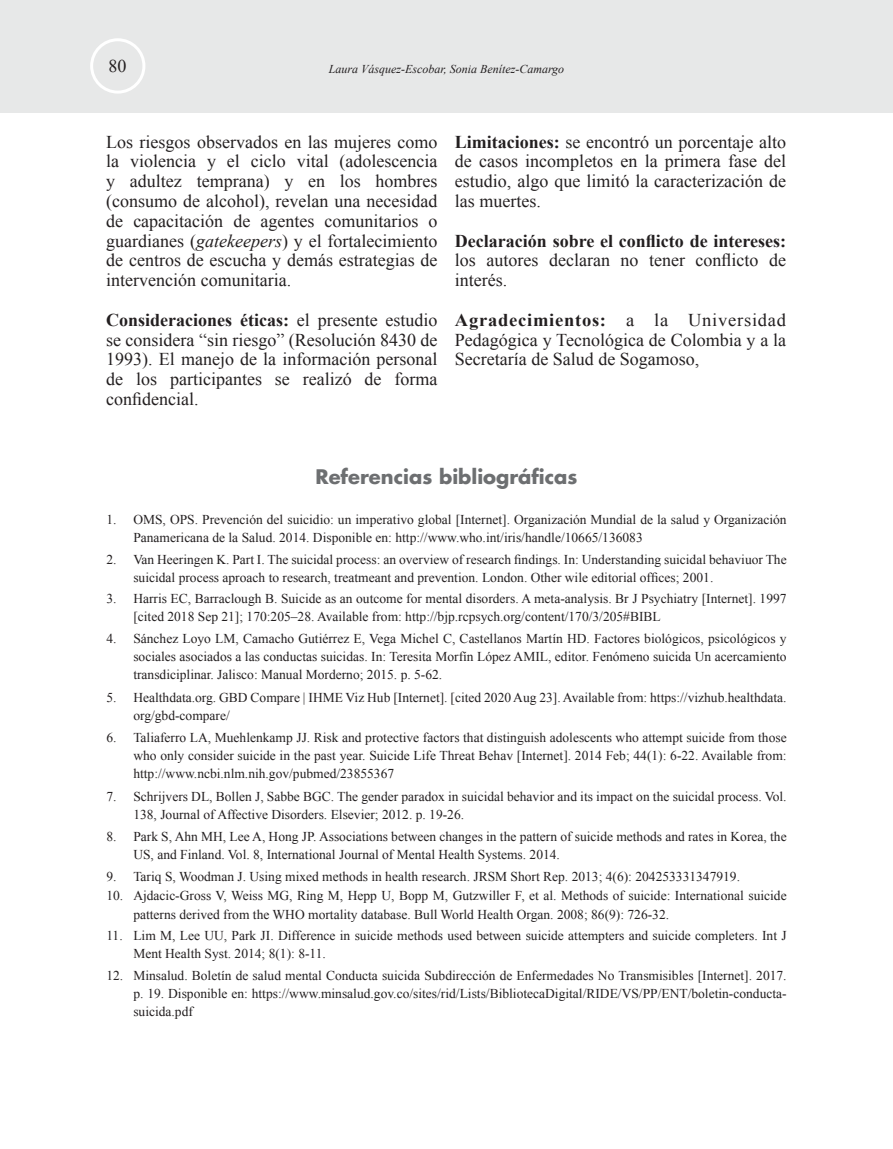
<style>
.page{position:relative;width:893px;height:1149px;background:#fff}
.page>*{position:absolute;margin:0;border:0;box-sizing:border-box;transform-origin:0 0}
.t1{font:700 19.5px "Futura LT";color:#6d6f71}
.t2{font:18px/19.8px "Times New Roman";color:#231f20;text-align:justify}
.t3{font:700 18px "Times New Roman";color:#231f20}
.t4{font:13.5px/18px "Times New Roman";color:#231f20}
.t5{font:italic 12px "Times New Roman";color:#231f20}
.s1{font-style:italic}
.s2{font-weight:700}
</style>
<div class="page">
<div style="left:0;top:0;width:893px;height:113px;background:#e7e8e8"></div>
<div style="left:90px;top:38px;width:55px;height:56px;border:3px solid #fff;border-radius:50%"></div>
<h2 class="t2" style="left:109px;top:56px;width:19px">80</h2>
<p class="t5" style="left:329px;top:61px;width:237px">Laura Vásquez-Escobar, Sonia Benítez-Camargo</p>
<p class="t2" style="left:106px;top:131px;width:333px">Los riesgos observados en las mujeres como la violencia y el ciclo vital (adolescencia y adultez temprana) y en los hombres (consumo de alcohol), revelan una necesidad de capacitación de agentes comunitarios o guardianes (<span class="s1">gatekeepers</span>) y el fortalecimiento de centros de escucha y demás estrategias de intervención comunitaria.</p>
<h2 class="t2" style="left:106px;top:309px;width:333px"><span class="s2">Consideraciones éticas:</span> el presente estudio se considera “sin riesgo” (Resolución 8430 de 1993). El manejo de la información personal de los participantes se realizó de forma confidencial.</h2>
<h2 class="t2" style="left:455px;top:131px;width:333px"><span class="s2">Limitaciones:</span> se encontró un porcentaje alto de casos incompletos en la primera fase del estudio, algo que limitó la caracterización de las muertes.</h2>
<h2 class="t3" style="left:455px;top:228px;width:333px">Declaración sobre el conflicto de intereses:</h2>
<h2 class="t2" style="left:455px;top:250px;width:333px">los autores declaran no tener conflicto de interés.</h2>
<h2 class="t2" style="left:455px;top:309px;width:333px"><span class="s2">Agradecimientos:</span> a la Universidad Pedagógica y Tecnológica de Colombia y a la Secretaría de Salud de Sogamoso,</h2>
<h1 class="t1" style="left:315px;top:464px;width:264px">Referencias bibliográficas</h1>
<p class="t4" style="left:133px;top:510px;width:655px;text-indent:-27px">1. OMS, OPS. Prevención del suicidio: un imperativo global [Internet]. Organización Mundial de la salud y Organización<br>Panamericana de la Salud. 2014. Disponible en: http://www.who.int/iris/handle/10665/136083</p>
<p class="t4" style="left:133px;top:549px;width:655px;text-indent:-27px">2. Van Heeringen K. Part I. The suicidal process: an overview of research findings. In: Understanding suicidal behaviuor The suicidal process aproach to research, treatmeant and prevention. London. Other wile editorial offices; 2001.</p>
<p class="t4" style="left:133px;top:589px;width:655px;text-indent:-27px">3. Harris EC, Barraclough B. Suicide as an outcome for mental disorders. A meta-analysis. Br J Psychiatry [Internet]. 1997 [cited 2018 Sep 21]; 170:205–28. Available from: http://bjp.rcpsych.org/content/170/3/205#BIBL</p>
<p class="t4" style="left:133px;top:629px;width:655px;text-align:justify;text-indent:-27px">4. Sánchez Loyo LM, Camacho Gutiérrez E, Vega Michel C, Castellanos Martín HD. Factores biológicos, psicológicos y sociales asociados a las conductas suicidas. In: Teresita Morfín López AMIL, editor. Fenómeno suicida Un acercamiento transdiciplinar. Jalisco: Manual Morderno; 2015. p. 5-62.</p>
<p class="t4" style="left:133px;top:688px;width:655px;text-indent:-27px">5. Healthdata.org. GBD Compare | IHME Viz Hub [Internet]. [cited 2020 Aug 23]. Available from: https://vizhub.healthdata. org/gbd-compare/</p>
<p class="t4" style="left:133px;top:728px;width:655px;text-align:justify;text-indent:-27px">6. Taliaferro LA, Muehlenkamp JJ. Risk and protective factors that distinguish adolescents who attempt suicide from those who only consider suicide in the past year. Suicide Life Threat Behav [Internet]. 2014 Feb; 44(1): 6-22. Available from: http://www.ncbi.nlm.nih.gov/pubmed/23855367</p>
<p class="t4" style="left:133px;top:787px;width:655px;text-indent:-27px">7. Schrijvers DL, Bollen J, Sabbe BGC. The gender paradox in suicidal behavior and its impact on the suicidal process. Vol.<br>138, Journal of Affective Disorders. Elsevier; 2012. p. 19-26.</p>
<p class="t4" style="left:133px;top:827px;width:655px;text-indent:-27px">8. Park S, Ahn MH, Lee A, Hong JP. Associations between changes in the pattern of suicide methods and rates in Korea, the<br>US, and Finland. Vol. 8, International Journal of Mental Health Systems. 2014.</p>
<p class="t4" style="left:106px;top:866px;width:635px">9. Tariq S, Woodman J. Using mixed methods in health research. JRSM Short Rep. 2013; 4(6): 204253331347919.</p>
<p class="t4" style="left:133px;top:886px;width:655px;text-indent:-27px">10. Ajdacic-Gross V, Weiss MG, Ring M, Hepp U, Bopp M, Gutzwiller F, et al. Methods of suicide: International suicide patterns derived from the WHO mortality database. Bull World Health Organ. 2008; 86(9): 726-32.</p>
<p class="t4" style="left:133px;top:926px;width:655px;text-indent:-27px">11. Lim M, Lee UU, Park JI. Difference in suicide methods used between suicide attempters and suicide completers. Int J<br>Ment Health Syst. 2014; 8(1): 8-11.</p>
<p class="t4" style="left:133px;top:965px;width:655px;text-align:justify;text-indent:-27px">12. Minsalud. Boletín de salud mental Conducta suicida Subdirección de Enfermedades No Transmisibles [Internet]. 2017. p. 19. Disponible en: https://www.minsalud.gov.co/sites/rid/Lists/BibliotecaDigital/RIDE/VS/PP/ENT/boletin-conducta&shy;suicida.pdf</p>
</div>
